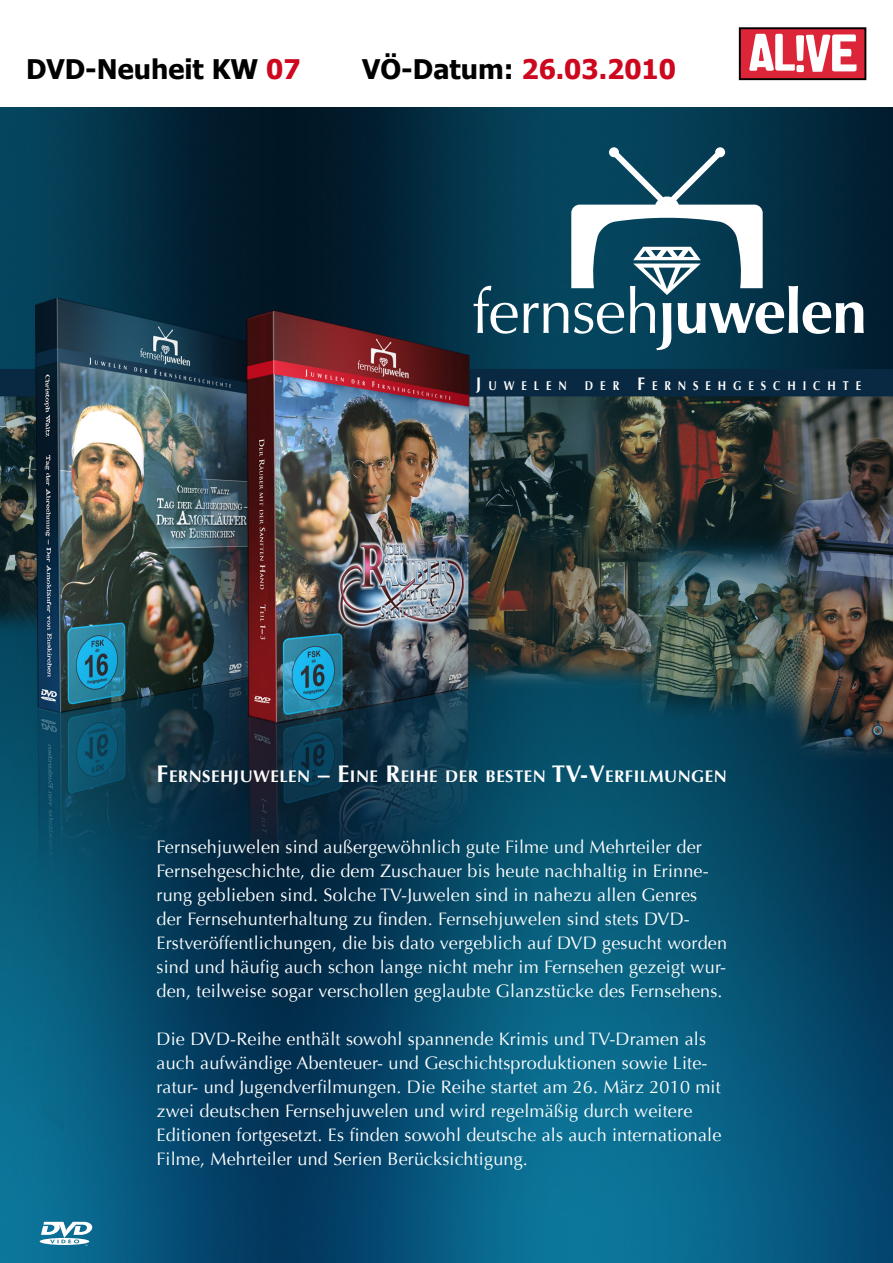
<style>
.page{position:relative;width:893px;height:1263px;background:#fff}
.page>*{position:absolute;margin:0;border:0;box-sizing:border-box;transform-origin:0 0}
.t1{font:700 27px "Tahoma";color:#cd071e}
.t2{font:700 27px "Tahoma";color:#000}
.t3{font:18px/24px "Optima";letter-spacing:.01em;color:#fff}
.t4{font:700 16.8px "Optima";letter-spacing:.03em;color:#fff}
.t5{font:700 12.75px "Optima";letter-spacing:.645em;color:#fff;scale:.85 1}
.s1{color:#cd071e}
.s2{color:#000}
.s3{font-size:18.15px}
.s4{font-size:24px}
</style>
<div class="page">
<img style="left:0;top:107px;width:893px;height:1156px">
<svg style="left:40px;top:1222px;width:53px;height:24px"></svg>
<div style="left:740px;top:28px;width:125px;height:51px;background:#dc2538"></div>
<div style="left:739px;top:27px;width:127px;height:53px;border:2px solid #000"></div>
<svg style="left:749px;top:34px;width:107px;height:38px"></svg>
<svg style="left:474px;top:286px;width:44px;height:48px"></svg>
<svg style="left:524px;top:147px;width:340px;height:203px"></svg>
<h1 class="t2" style="left:26px;top:50px;width:276px">DVD-Neuheit KW <span class="s1">07</span></h1>
<h1 class="t1" style="left:362px;top:50px;width:315px"><span class="s2">VÖ-Datum:</span> 26.03.2010</h1>
<p class="t5" style="left:476px;top:378px;width:108px"><span class="s3">J</span>UWELEN</p>
<p class="t5" style="left:585px;top:378px;width:326px">DER <span class="s3">F</span>ERNSEHGESCHICHTE</p>
<p class="t4" style="left:157px;top:766px;width:572px"><span class="s4">F</span>ERNSEHJUWELEN <span class="s4">– E</span>INE <span class="s4">R</span>EIHE DER BESTEN <span class="s4">TV-V</span>ERFILMUNGEN</p>
<p class="t3" style="left:157px;top:835px;width:572px">Fernsehjuwelen sind außergewöhnlich gute Filme und Mehrteiler der Fernsehgeschichte, die dem Zuschauer bis heute nachhaltig in Erinne&shy;rung geblieben sind. Solche TV-Juwelen sind in nahezu allen Genres der Fernsehunterhaltung zu finden. Fernsehjuwelen sind stets DVD-Erstveröffentlichungen, die bis dato vergeblich auf DVD gesucht worden sind und häufig auch schon lange nicht mehr im Fernsehen gezeigt wur&shy;den, teilweise sogar verschollen geglaubte Glanzstücke des Fernsehens.</p>
<p class="t3" style="left:157px;top:1027px;width:566px">Die DVD-Reihe enthält sowohl spannende Krimis und TV-Dramen als auch aufwändige Abenteuer- und Geschichtsproduktionen sowie Lite&shy;ratur- und Jugendverfilmungen. Die Reihe startet am 26. März 2010 mit zwei deutschen Fernsehjuwelen und wird regelmäßig durch weitere Editionen fortgesetzt. Es finden sowohl deutsche als auch internationale Filme, Mehrteiler und Serien Berücksichtigung.</p>
</div>
